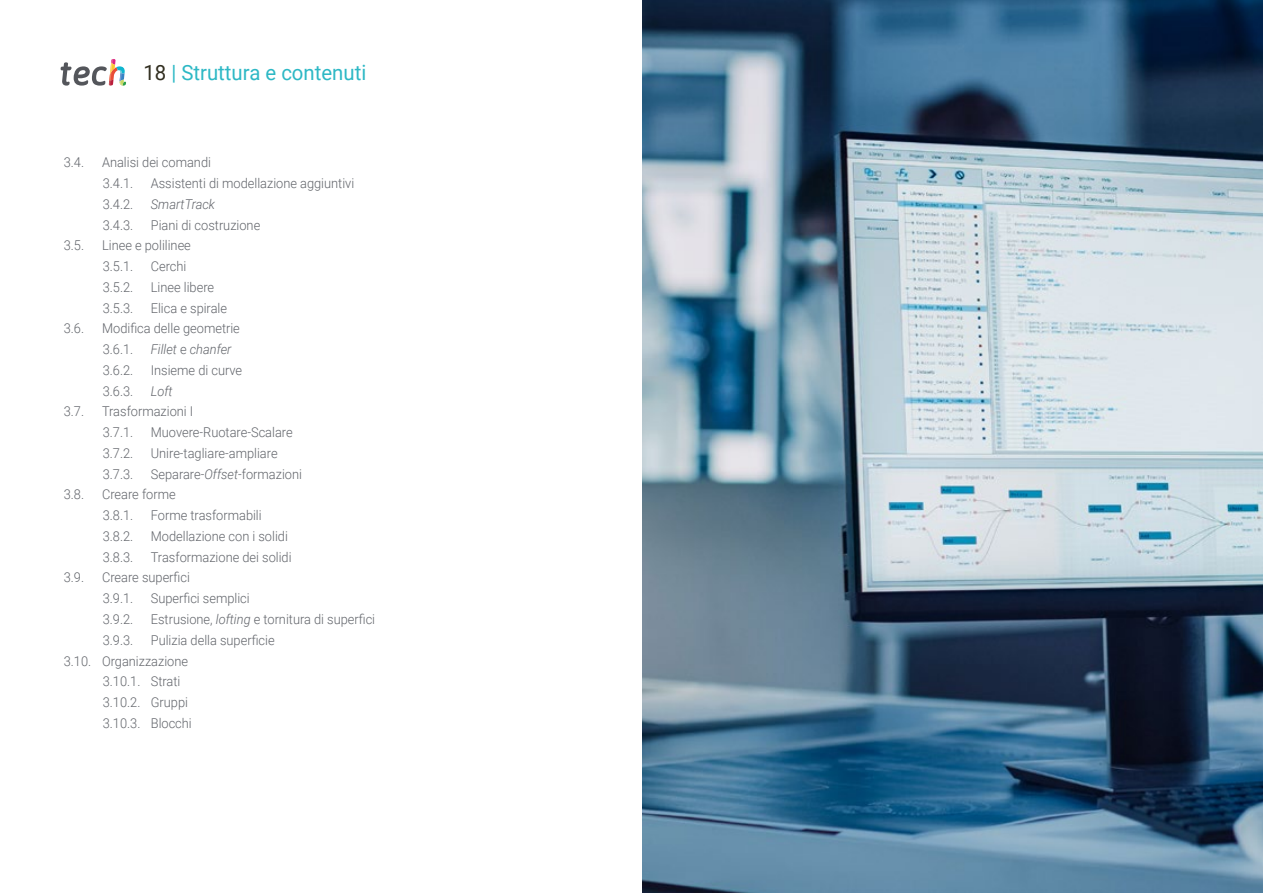
<style>
.page{position:relative;width:1263px;height:893px;background:#fff}
.page>*{position:absolute;margin:0;border:0;box-sizing:border-box;transform-origin:0 0}
.t1{font:21px "Roboto";color:#2db8c5}
.t2{font:300 13.5px/20.7px "Roboto";color:#61646a;scale:.95 1}
.t3{font:italic 300 13.5px "Roboto";color:#61646a;scale:.95 1}
.s1{color:#312e20}
.s2{font-style:normal}
.s3{font-style:italic}
</style>
<div class="page">
<svg style="left:61px;top:59px;width:65px;height:27px"></svg>
<img style="left:642px;top:0;width:621px;height:893px">
<h1 class="t1" style="left:144px;top:57px;width:224px"><span class="s1">18</span> | Struttura e contenuti</h1>
<p class="t2" style="left:64px;top:152px;width:23px">3.4.</p>
<p class="t2" style="left:102px;top:152px;width:116px">Analisi dei comandi<br>3.4.1.</p>
<p class="t2" style="left:151px;top:173px;width:216px">Assistenti di modellazione aggiuntivi</p>
<p class="t2" style="left:103px;top:193px;width:34px">3.4.2.</p>
<p class="t3" style="left:151px;top:195px;width:69px">SmartTrack</p>
<p class="t2" style="left:103px;top:214px;width:34px">3.4.3.</p>
<p class="t2" style="left:151px;top:214px;width:117px">Piani di costruzione</p>
<p class="t2" style="left:64px;top:235px;width:23px">3.5.</p>
<p class="t2" style="left:102px;top:235px;width:95px">Linee e polilinee<br>3.5.1.</p>
<p class="t2" style="left:151px;top:256px;width:39px">Cerchi</p>
<p class="t2" style="left:103px;top:276px;width:34px">3.5.2.</p>
<p class="t2" style="left:151px;top:276px;width:68px">Linee libere</p>
<p class="t2" style="left:103px;top:297px;width:34px">3.5.3.</p>
<p class="t2" style="left:151px;top:297px;width:82px">Elica e spirale</p>
<p class="t2" style="left:64px;top:318px;width:23px">3.6.</p>
<p class="t2" style="left:102px;top:318px;width:147px">Modifica delle geometrie<br>3.6.1.</p>
<p class="t3" style="left:151px;top:340px;width:86px">Fillet <span class="s2">e</span> chanfer</p>
<p class="t2" style="left:103px;top:359px;width:34px">3.6.2.</p>
<p class="t2" style="left:151px;top:359px;width:98px">Insieme di curve</p>
<p class="t2" style="left:103px;top:380px;width:34px">3.6.3.</p>
<p class="t3" style="left:151px;top:381px;width:25px">Loft</p>
<p class="t2" style="left:64px;top:401px;width:23px">3.7.</p>
<p class="t2" style="left:102px;top:401px;width:98px">Trasformazioni I<br>3.7.1.</p>
<p class="t2" style="left:151px;top:422px;width:151px">Muovere-Ruotare-Scalare</p>
<p class="t2" style="left:103px;top:442px;width:34px">3.7.2.</p>
<p class="t2" style="left:151px;top:442px;width:135px">Unire-tagliare-ampliare</p>
<p class="t2" style="left:103px;top:463px;width:34px">3.7.3.</p>
<p class="t2" style="left:151px;top:463px;width:161px">Separare-<span class="s3">Offset</span>-formazioni</p>
<p class="t2" style="left:64px;top:484px;width:23px">3.8.</p>
<p class="t2" style="left:102px;top:484px;width:79px">Creare forme<br>3.8.1.</p>
<p class="t2" style="left:151px;top:505px;width:118px">Forme trasformabili</p>
<p class="t2" style="left:103px;top:525px;width:34px">3.8.2.</p>
<p class="t2" style="left:151px;top:525px;width:146px">Modellazione con i solidi</p>
<p class="t2" style="left:103px;top:546px;width:34px">3.8.3.</p>
<p class="t2" style="left:151px;top:546px;width:150px">Trasformazione dei solidi</p>
<p class="t2" style="left:64px;top:567px;width:23px">3.9.</p>
<p class="t2" style="left:102px;top:567px;width:94px">Creare superfici<br>3.9.1.</p>
<p class="t2" style="left:151px;top:588px;width:106px">Superfici semplici</p>
<p class="t2" style="left:103px;top:608px;width:34px">3.9.2.</p>
<p class="t2" style="left:151px;top:608px;width:238px">Estrusione, <span class="s3">lofting</span> e tornitura di superfici</p>
<p class="t2" style="left:103px;top:629px;width:34px">3.9.3.</p>
<p class="t2" style="left:151px;top:629px;width:132px">Pulizia della superficie</p>
<p class="t2" style="left:64px;top:650px;width:132px">3.10. Organizzazione</p>
<p class="t2" style="left:103px;top:671px;width:83px">3.10.1. Strati</p>
<p class="t2" style="left:103px;top:691px;width:91px">3.10.2. Gruppi</p>
<p class="t2" style="left:103px;top:712px;width:95px">3.10.3. Blocchi</p>
</div>
